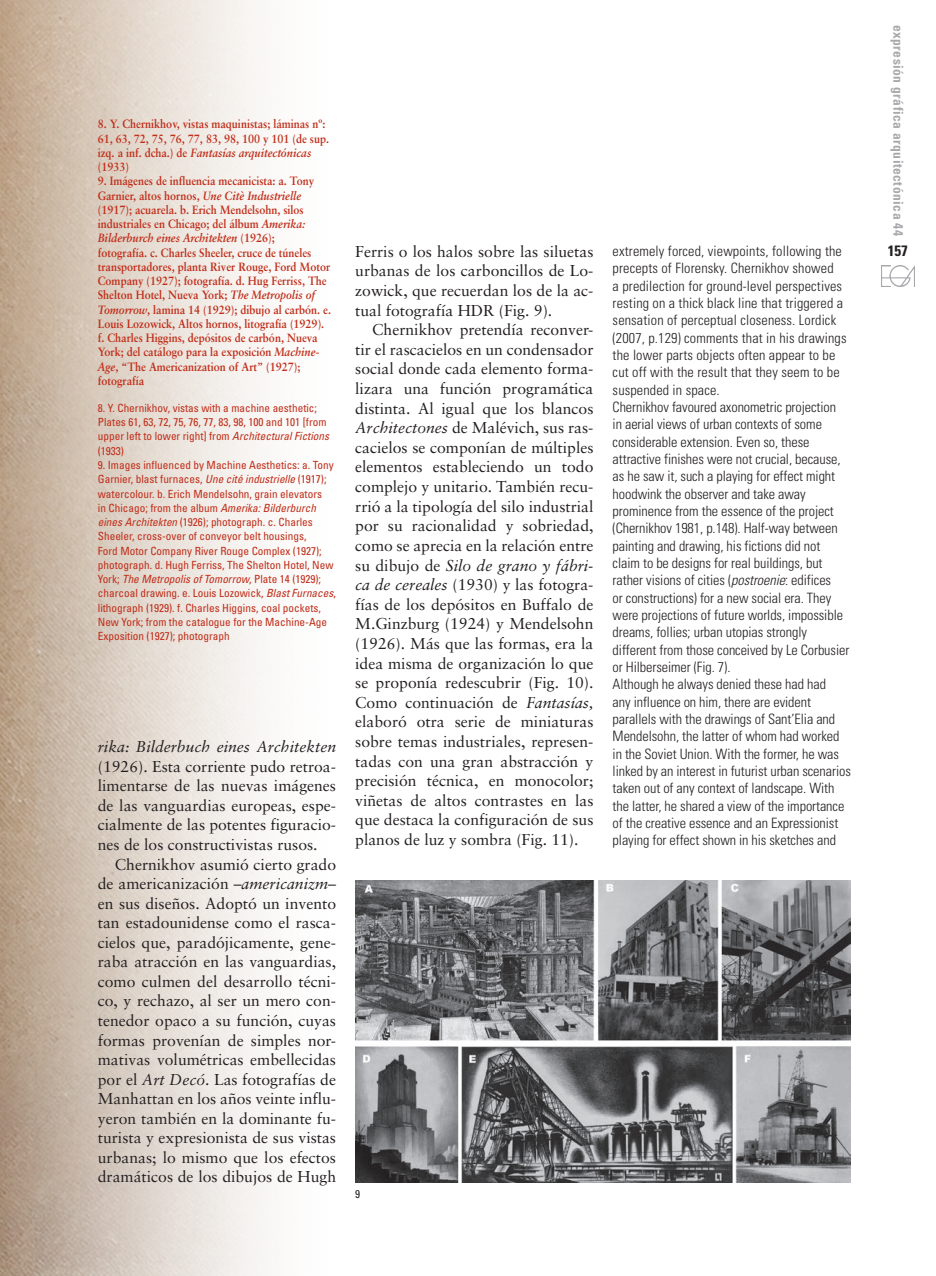
<style>
.page{position:relative;width:936px;height:1276px;background:#fff}
.page>*{position:absolute;margin:0;border:0;box-sizing:border-box;transform-origin:0 0}
.t1{font:15.75px/19.6px "Sabon";color:#231f20;text-align:justify}
.t2{font:700 condensed 15px "Univers";color:#231f20}
.t3{font:300 condensed 14.25px/17.4px "Univers";letter-spacing:-.005em;color:#231f20}
.t4{font:700 condensed 13.5px "Univers";letter-spacing:.035em;color:#a8a9ad}
.t5{font:700 12px/14.2px "Sabon";color:#c02d19;scale:.9 1}
.t6{font:condensed 11.25px/14.2px "Univers";color:#c02d19}
.PIES_DE_FOTO_INGLES{font:condensed 11.25px "Univers";color:#231f20}
.s1{font-style:italic}
</style>
<div class="page">
<img style="left:881px;top:265px;width:33px;height:21px">
<img style="left:0;top:0;width:270px;height:1276px">
<img style="left:355px;top:880px;width:495px;height:302px">
<p class="t5" style="left:98px;top:117px;width:258px">8. Y. Chernikhov, vistas maquinistas; láminas nº:<br>61, 63, 72, 75, 76, 77, 83, 98, 100 y 101 (de sup. izq. a inf. dcha.) de <span class="s1">Fantasías arquitectónicas </span>(1933)</p>
<p class="t5" style="left:98px;top:174px;width:260px">9. Imágenes de influencia mecanicista: a. Tony Garnier, altos hornos, <span class="s1">Une Citè Industrielle </span>(1917); acuarela. b. Erich Mendelsohn, silos industriales en Chicago; del álbum <span class="s1">Amerika:<br>Bilderburch eines Architekten</span> (1926);<br>fotografía. c. Charles Sheeler, cruce de túneles transportadores, planta River Rouge, Ford Motor Company (1927); fotografía. d. Hug Ferriss, The Shelton Hotel, Nueva York; <span class="s1">The Metropolis of Tomorrow</span>, lamina 14 (1929); dibujo al carbón. e.<br>Louis Lozowick, Altos hornos, litografía (1929). f. Charles Higgins, depósitos de carbón, Nueva York; del catálogo para la exposición <span class="s1">Machine-Age</span>, “The Americanization of Art” (1927); fotografía</p>
<p class="t6" style="left:98px;top:401px;width:233px">8. Y. Chernikhov, vistas with a machine aesthetic; Plates 61, 63, 72, 75, 76, 77, 83, 98, 100 and 101 [from upper left to lower right] from <span class="s1">Architectural Fictions </span>(1933)</p>
<p class="t6" style="left:98px;top:458px;width:240px">9. Images influenced by Machine Aesthetics: a. Tony Garnier, blast furnaces, <span class="s1">Une cité industrielle</span> (1917); watercolour. b. Erich Mendelsohn, grain elevators<br>in Chicago; from the album <span class="s1">Amerika: Bilderburch eines Architekten</span> (1926); photograph. c. Charles Sheeler, cross-over of conveyor belt housings,<br>Ford Motor Company River Rouge Complex (1927); photograph. d. Hugh Ferriss, The Shelton Hotel, New York; <span class="s1">The Metropolis of Tomorrow</span>, Plate 14 (1929); charcoal drawing. e. Louis Lozowick, <span class="s1">Blast Furnaces</span>, lithograph (1929). f. Charles Higgins, coal pockets, New York; from the catalogue for the Machine-Age Exposition (1927); photograph</p>
<p class="t1" style="left:98px;top:737px;width:240px"><span class="s1">rika: Bilderbuch eines Architekten </span>(1926). Esta corriente pudo retroa&shy;limentarse de las nuevas imágenes de las vanguardias europeas, espe&shy;cialmente de las potentes figuracio&shy;nes de los constructivistas rusos.</p>
<p class="t1" style="left:98px;top:854px;width:240px;text-indent:17px">Chernikhov asumió cierto grado de americanización –<span class="s1">americanizm</span>– en sus diseños. Adoptó un invento tan estadounidense como el rasca&shy;cielos que, paradójicamente, gene&shy;raba atracción en las vanguardias, como culmen del desarrollo técni&shy;co, y rechazo, al ser un mero con&shy;tenedor opaco a su función, cuyas formas provenían de simples nor&shy;mativas volumétricas embellecidas por el <span class="s1">Art Decó</span>. Las fotografías de Manhattan en los años veinte influ&shy;yeron también en la dominante fu&shy;turista y expresionista de sus vistas urbanas; lo mismo que los efectos dramáticos de los dibujos de Hugh</p>
<p class="t1" style="left:355px;top:241px;width:240px">Ferris o los halos sobre las siluetas urbanas de los carboncillos de Lo&shy;zowick, que recuerdan los de la ac&shy;tual fotografía HDR (Fig. 9).</p>
<p class="t1" style="left:355px;top:320px;width:240px;text-indent:17px">Chernikhov pretendía reconver&shy;tir el rascacielos en un condensador social donde cada elemento forma&shy;lizara una función programática distinta. Al igual que los blancos <span class="s1">Architectones</span> de Malévich, sus ras&shy;cacielos se componían de múltiples elementos estableciendo un todo complejo y unitario. También recu&shy;rrió a la tipología del silo industrial por su racionalidad y sobriedad, como se aprecia en la relación entre su dibujo de <span class="s1">Silo de grano y fábri&shy;ca de cereales</span> (1930) y las fotogra&shy;fías de los depósitos en Buffalo de M.Ginzburg (1924) y Mendelsohn (1926). Más que las formas, era la idea misma de organización lo que se proponía redescubrir (Fig. 10).<br>Como continuación de <span class="s1">Fantasías, </span>elaboró otra serie de miniaturas sobre temas industriales, represen&shy;tadas con una gran abstracción y precisión técnica, en monocolor; viñetas de altos contrastes en las que destaca la configuración de sus planos de luz y sombra (Fig. 11).</p>
<p class="PIES_DE_FOTO_INGLES" style="left:355px;top:1187px;width:6px">9</p>
<p class="t3" style="left:612px;top:242px;width:235px">extremely forced, viewpoints, following the precepts of Florensky. Chernikhov showed<br>a predilection for ground-level perspectives resting on a thick black line that triggered a sensation of perceptual closeness. Lordick (2007, p.129) comments that in his drawings the lower parts objects often appear to be cut off with the result that they seem to be suspended in space.</p>
<p class="t3" style="left:612px;top:398px;width:238px">Chernikhov favoured axonometric projection<br>in aerial views of urban contexts of some considerable extension. Even so, these attractive finishes were not crucial, because, as he saw it, such a playing for effect might hoodwink the observer and take away prominence from the essence of the project (Chernikhov 1981, p.148). Half-way between painting and drawing, his fictions did not claim to be designs for real buildings, but rather visions of cities (<span class="s1">postroenie</span>: edifices<br>or constructions) for a new social era. They were projections of future worlds, impossible dreams, follies; urban utopias strongly different from those conceived by Le Corbusier or Hilberseimer (Fig. 7).</p>
<p class="t3" style="left:612px;top:675px;width:240px">Although he always denied these had had<br>any influence on him, there are evident parallels with the drawings of Sant’Elia and Mendelsohn, the latter of whom had worked in the Soviet Union. With the former, he was linked by an interest in futurist urban scenarios taken out of any context of landscape. With the latter, he shared a view of the importance of the creative essence and an Expressionist playing for effect shown in his sketches and</p>
<p class="t4" style="left:906px;top:25px;width:213px;rotate:90deg">expresión gráfica arquitectónica 44</p>
<p class="t2" style="left:887px;top:242px;width:21px">157</p>
</div>
